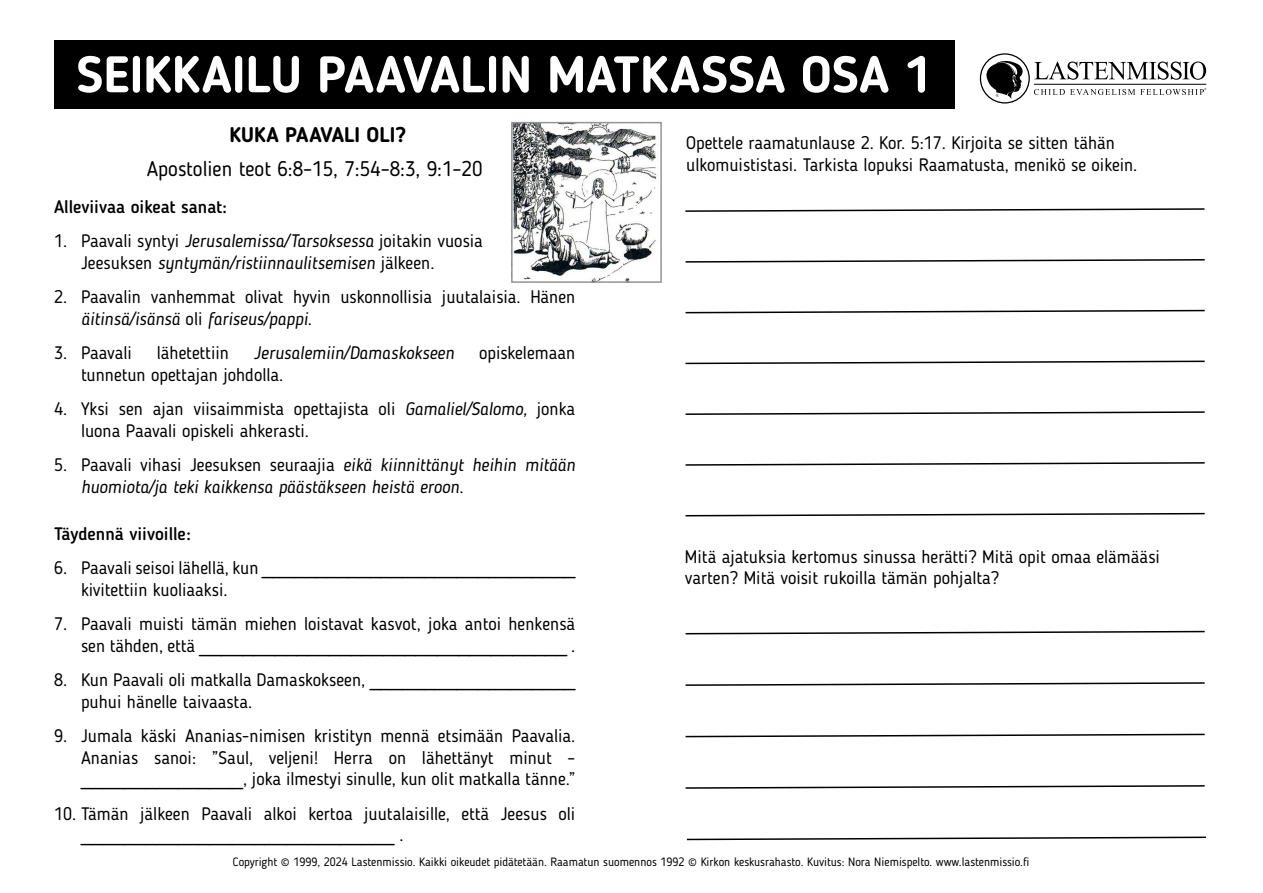
<style>
.page{position:relative;width:1263px;height:893px;background:#fff}
.page>*{position:absolute;margin:0;border:0;box-sizing:border-box;transform-origin:0 0}
.t1{font:700 51px "Blogger Sans";color:#fff}
.t2{font:21px "Blogger Sans";color:#000}
.t3{font:700 21px "Blogger Sans";color:#000}
.t4{font:18px/21.6px "Blogger Sans";color:#000}
.t5{font:italic 18px/21.6px "Blogger Sans";color:#000}
.t6{font:500 18px "Blogger Sans";color:#000}
.t7{font:12px "Blogger Sans";color:#000}
.s1{font-style:normal}
.s2{font-style:italic}
</style>
<div class="page">
<div style="left:54px;top:41px;width:901px;height:68px;background:#000"></div>
<svg style="left:685px;top:259px;width:520px;height:4px"></svg>
<svg style="left:685px;top:512px;width:520px;height:5px"></svg>
<svg style="left:685px;top:309px;width:520px;height:5px"></svg>
<svg style="left:685px;top:360px;width:520px;height:5px"></svg>
<svg style="left:685px;top:462px;width:520px;height:4px"></svg>
<svg style="left:685px;top:411px;width:520px;height:4px"></svg>
<svg style="left:685px;top:208px;width:520px;height:4px"></svg>
<svg style="left:685px;top:785px;width:520px;height:4px"></svg>
<svg style="left:685px;top:630px;width:520px;height:5px"></svg>
<svg style="left:685px;top:733px;width:520px;height:5px"></svg>
<svg style="left:685px;top:682px;width:520px;height:4px"></svg>
<svg style="left:686px;top:836px;width:520px;height:5px"></svg>
<svg style="left:980px;top:54px;width:49px;height:49px"></svg>
<div style="left:980px;top:53px;width:50px;height:51px;border:1px solid #000;border-radius:50%"></div>
<svg style="left:985px;top:60px;width:39px;height:39px"></svg>
<svg style="left:1034px;top:62px;width:172px;height:18px"></svg>
<svg style="left:1034px;top:88px;width:172px;height:7px"></svg>
<hr style="left:1034px;top:84px;width:172px;height:1px;background:#000">
<img style="left:514px;top:125px;width:143px;height:155px">
<div style="left:511px;top:122px;width:151px;height:161px;border:2px solid #939598"></div>
<h1 class="t1" style="left:77px;top:44px;width:857px">SEIKKAILU PAAVALIN MATKASSA OSA 1</h1>
<p class="t3" style="left:230px;top:122px;width:178px">KUKA PAAVALI OLI?</p>
<p class="t2" style="left:147px;top:157px;width:337px">Apostolien teot 6:8–15, 7:54–8:3, 9:1–20</p>
<p class="t6" style="left:54px;top:196px;width:175px">Alleviivaa oikeat sanat:</p>
<p class="t5" style="left:81px;top:230px;width:403px;text-indent:-27px"><span class="s1">1. Paavali syntyi</span> Jerusalemissa/Tarsoksessa <span class="s1">joitakin vuosia<br>Jeesuksen</span> syntymän/ristiinnaulitsemisen <span class="s1">jälkeen.</span></p>
<p class="t4" style="left:81px;top:286px;width:496px;text-indent:-27px">2. Paavalin vanhemmat olivat hyvin uskonnollisia juutalaisia. Hänen <span class="s2">äitinsä/isänsä</span> oli <span class="s2">fariseus/pappi</span>.</p>
<p class="t4" style="left:54px;top:342px;width:79px">3. Paavali</p>
<p class="t4" style="left:157px;top:342px;width:74px">lähetettiin</p>
<p class="t5" style="left:254px;top:342px;width:202px">Jerusalemiin/Damaskokseen</p>
<p class="t4" style="left:479px;top:342px;width:98px">opiskelemaan</p>
<p class="t4" style="left:81px;top:364px;width:204px">tunnetun opettajan johdolla.</p>
<p class="t4" style="left:81px;top:398px;width:496px;text-indent:-27px">4. Yksi sen ajan viisaimmista opettajista oli <span class="s2">Gamaliel/Salomo,</span> jonka luona Paavali opiskeli ahkerasti.</p>
<p class="t5" style="left:81px;top:454px;width:496px;text-indent:-27px"><span class="s1">5. Paavali vihasi Jeesuksen seuraajia</span> eikä kiinnittänyt heihin mitään huomiota/ja teki kaikkensa päästäkseen heistä eroon<span class="s1">.</span></p>
<p class="t6" style="left:54px;top:523px;width:138px">Täydennä viivoille:</p>
<p class="t4" style="left:81px;top:557px;width:496px;text-indent:-27px">6. Paavali seisoi lähellä, kun _____________________________ kivitettiin kuoliaaksi.</p>
<p class="t4" style="left:54px;top:613px;width:523px;text-align:right">7. Paavali muisti tämän miehen loistavat kasvot, joka antoi henkensä sen tähden, että __________________________________ .</p>
<p class="t4" style="left:81px;top:669px;width:496px;text-indent:-27px">8. Kun Paavali oli matkalla Damaskokseen, ___________________ puhui hänelle taivaasta.</p>
<p class="t4" style="left:81px;top:725px;width:496px;text-align:justify;text-indent:-27px">9. Jumala käski Ananias-nimisen kristityn mennä etsimään Paavalia.<br>Ananias sanoi: ”Saul, veljeni! Herra on lähettänyt minut – _______________, joka ilmestyi sinulle, kun olit matkalla tänne.”</p>
<p class="t4" style="left:81px;top:803px;width:496px;text-indent:-27px">10. Tämän jälkeen Paavali alkoi kertoa juutalaisille, että Jeesus oli _____________________________ .</p>
<p class="t4" style="left:686px;top:132px;width:453px">Opettele raamatunlause 2. Kor. 5:17. Kirjoita se sitten tähän ulkomuististasi. Tarkista lopuksi Raamatusta, menikö se oikein.</p>
<p class="t4" style="left:685px;top:545px;width:476px">Mitä ajatuksia kertomus sinussa herätti? Mitä opit omaa elämääsi varten? Mitä voisit rukoilla tämän pohjalta?</p>
<p class="t7" style="left:233px;top:855px;width:798px">Copyright © 1999, 2024 Lastenmissio. Kaikki oikeudet pidätetään. Raamatun suomennos 1992 © Kirkon keskusrahasto. Kuvitus: Nora Niemispelto. www.lastenmissio.fi</p>
</div>
